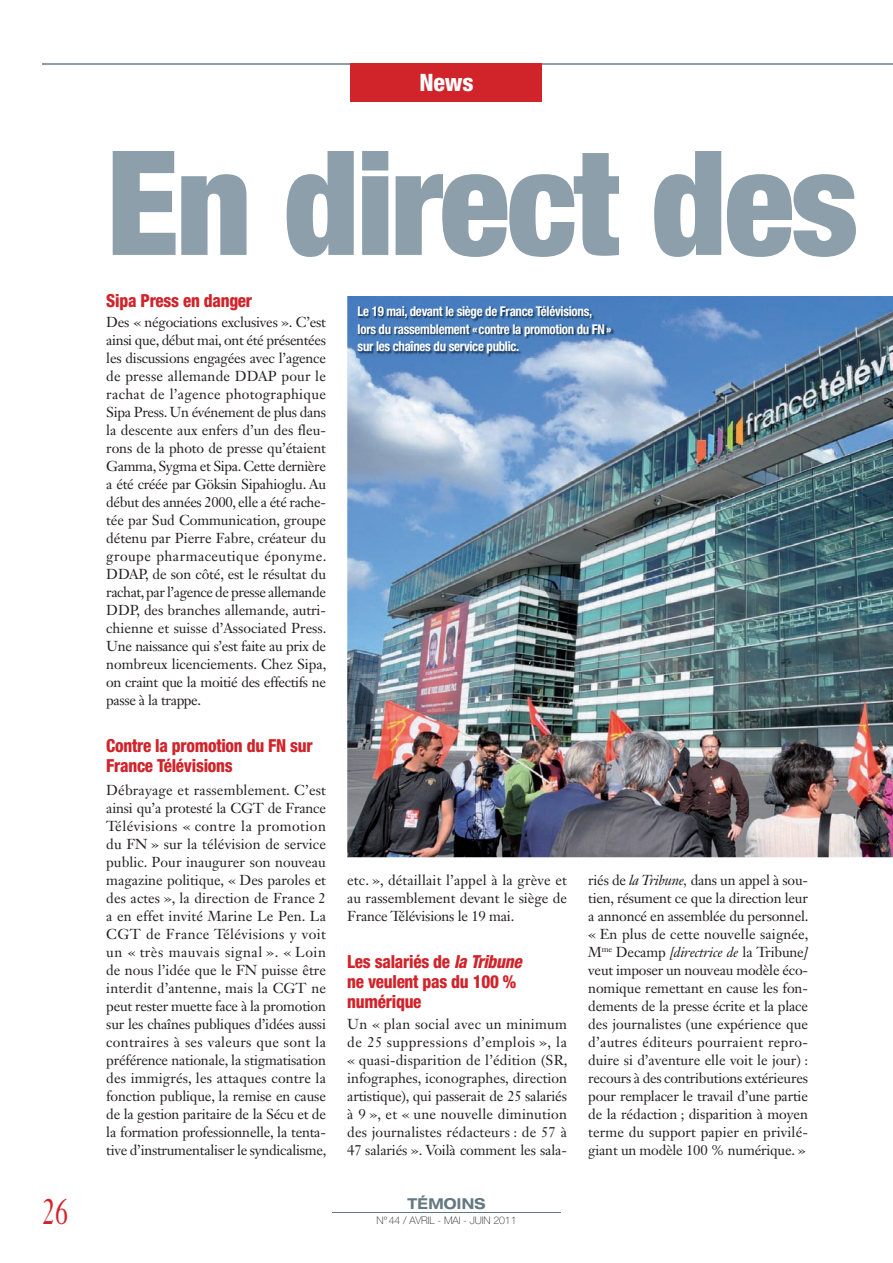
<style>
.page{position:relative;width:893px;height:1263px;background:#fff}
.page>*{position:absolute;margin:0;border:0;box-sizing:border-box;transform-origin:0 0}
.t1{font:900 condensed 145.5px "Helvetica Neue LT Std";letter-spacing:-.02em;color:#8d9faa}
.t2{font:36px "Janson Text LT Std";color:#d1232a;scale:.7 1}
.t3{font:800 condensed 24px "Helvetica Neue LT Std";color:#fff}
.t4{font:800 condensed 18px/20.2px "Helvetica Neue LT Std";letter-spacing:-.015em;color:#d1232a;scale:.95 1}
.t5{font:700 expanded 15px "Helvetica Neue LT Std";letter-spacing:.025em;color:#647882;scale:.9 1}
.t6{font:14.25px/18px "Janson Text LT Std";letter-spacing:-.015em;color:#231f20;text-align:justify}
.t7{font:700 condensed 13.5px/17.5px "Helvetica Neue LT Std";letter-spacing:-.02em;color:#fff;scale:.95 1}
.t8{font:100 10.5px "Helvetica Neue LT Std";letter-spacing:-.005em;color:#231f20}
.s1{font-style:italic}
</style>
<div class="page">
<hr style="left:332px;top:1212px;width:229px;height:1px;background:#647882">
<img style="left:347px;top:296px;width:546px;height:561px">
<img style="left:357px;top:305px;width:258px;height:53px">
<hr style="left:42px;top:64px;width:851px;height:1px;background:#8d9faa">
<div style="left:351px;top:64px;width:191px;height:38px;background:#d1232a"></div>
<h2 class="t2" style="left:42px;top:1196px;width:38px">26</h2>
<h3 class="t3" style="left:419px;top:74px;width:56px">News</h3>
<h1 class="t1" style="left:106px;top:151px;width:754px">En direct des</h1>
<p class="t4" style="left:106px;top:292px;width:155px">Sipa Press en danger</p>
<p class="t6" style="left:106px;top:314px;width:222px">Des « négociations exclusives ». C’est ainsi que, début mai, ont été présentées les discussions engagées avec l’agence de presse allemande DDAP pour le rachat de l’agence photographique Sipa Press. Un événement de plus dans la descente aux enfers d’un des fleu&shy;rons de la photo de presse qu’étaient Gamma, Sygma et Sipa. Cette dernière a été créée par Göksin Sipahioglu. Au début des années 2000, elle a été rache&shy;tée par Sud Communication, groupe détenu par Pierre Fabre, créateur du groupe pharmaceutique éponyme.<br>DDAP, de son côté, est le résultat du rachat, par l’agence de presse allemande DDP, des branches allemande, autri&shy;chienne et suisse d’Associated Press.<br>Une naissance qui s’est faite au prix de nombreux licenciements. Chez Sipa, on craint que la moitié des effectifs ne passe à la trappe.</p>
<p class="t4" style="left:106px;top:737px;width:219px">Contre la promotion du FN sur<br>France Télévisions</p>
<p class="t6" style="left:106px;top:782px;width:222px">Débrayage et rassemblement. C’est ainsi qu’a protesté la CGT de France Télévisions « contre la promotion du FN » sur la télévision de service public. Pour inaugurer son nouveau magazine politique, « Des paroles et des actes », la direction de France 2 a en effet invité Marine Le Pen. La CGT de France Télévisions y voit un « très mauvais signal ». « Loin de nous l’idée que le FN puisse être interdit d’antenne, mais la CGT ne peut rester muette face à la promotion sur les chaînes publiques d’idées aussi contraires à ses valeurs que sont la préférence nationale, la stigmatisation des immigrés, les attaques contre la fonction publique, la remise en cause de la gestion paritaire de la Sécu et de la formation professionnelle, la tenta&shy;tive d’instrumentaliser le syndicalisme,</p>
<p class="t7" style="left:358px;top:304px;width:269px">Le 19 mai, devant le siège de France Télévisions, lors du rassemblement « contre la promotion du FN » sur les chaînes du service public.</p>
<p class="t6" style="left:347px;top:872px;width:221px">etc. », détaillait l’appel à la grève et au rassemblement devant le siège de France Télévisions le 19 mai.</p>
<p class="t4" style="left:347px;top:953px;width:185px">Les salariés de <span class="s1">la Tribune </span>ne veulent pas du 100 % numérique</p>
<p class="t6" style="left:347px;top:1016px;width:222px">Un « plan social avec un minimum de 25 suppressions d’emplois », la « quasi-disparition de l’édition (SR, infographes, iconographes, direction artistique), qui passerait de 25 salariés à 9 », et « une nouvelle diminution des journalistes rédacteurs : de 57 à 47 salariés ». Voilà comment les sala-</p>
<p class="t5" style="left:407px;top:1198px;width:88px">TÉMOINS</p>
<p class="t8" style="left:376px;top:1216px;width:142px">N° 44 / AVRIL - MAI - JUIN 2011</p>
<p class="t6" style="left:588px;top:872px;width:222px">riés de <span class="s1">la Tribune,</span> dans un appel à sou&shy;tien, résument ce que la direction leur a annoncé en assemblée du personnel. « En plus de cette nouvelle saignée, M<sup>me</sup> Decamp <span class="s1">[directrice de</span> la Tribune<span class="s1">] </span>veut imposer un nouveau modèle éco&shy;nomique remettant en cause les fon&shy;dements de la presse écrite et la place des journalistes (une expérience que d’autres éditeurs pourraient repro&shy;duire si d’aventure elle voit le jour) : recours à des contributions extérieures pour remplacer le travail d’une partie de la rédaction ; disparition à moyen terme du support papier en privilé&shy;giant un modèle 100 % numérique. »</p>
</div>
